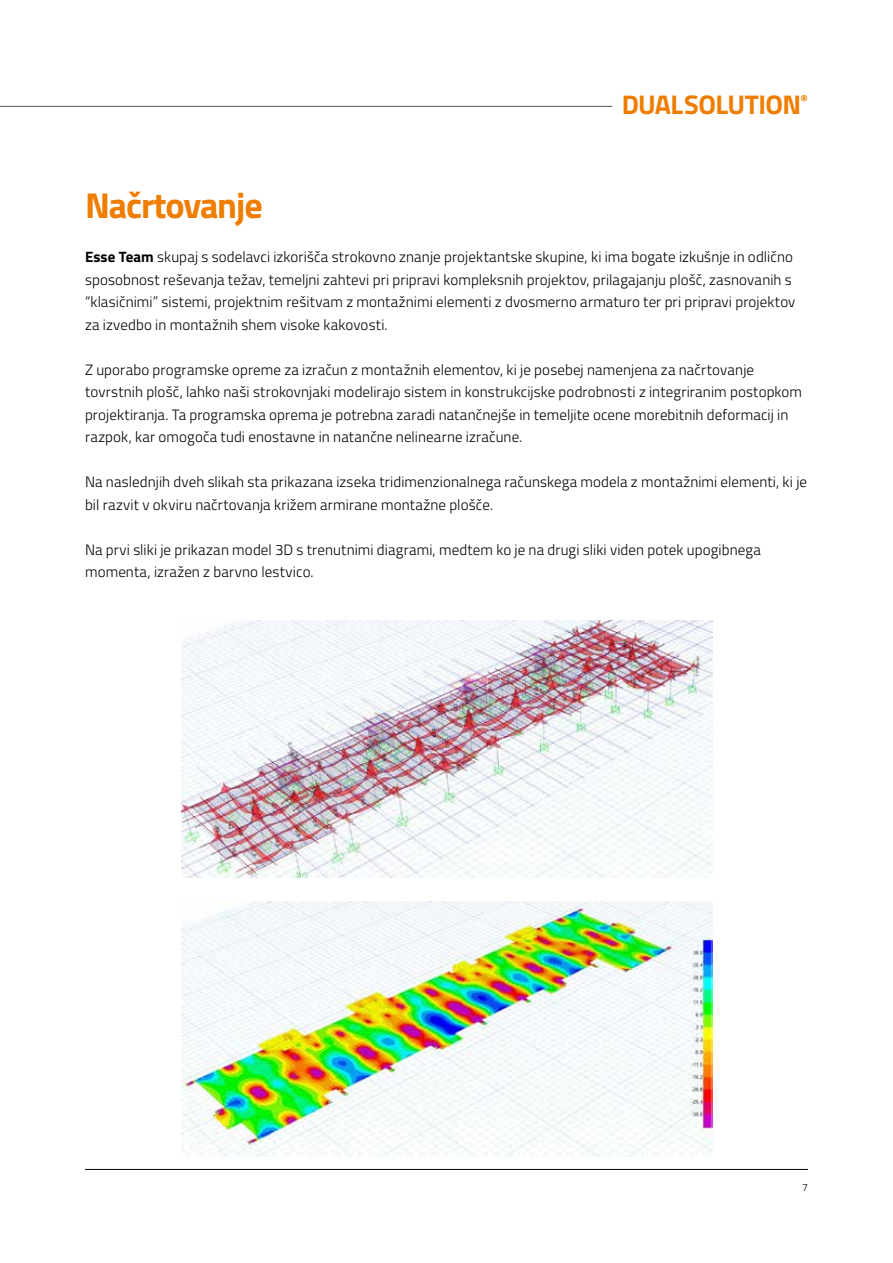
<style>
.page{position:relative;width:893px;height:1263px;background:#fff}
.page>*{position:absolute;margin:0;border:0;box-sizing:border-box;transform-origin:0 0}
.t1{font:700 36px "Titillium";letter-spacing:-.03em;color:#ef7d00}
.t2{font:700 27px "Titillium";letter-spacing:-.02em;color:#ef7d00}
.t3{font:300 15px/22.5px "Titillium";letter-spacing:.005em;color:#000}
.t4{font:700 11.4px "Titillium";color:#ef7d00}
.t5{font:300 10.5px "Titillium";color:#000}
.s1{font-weight:700}
</style>
<div class="page">
<hr style="left:0;top:106px;width:612px;height:1px;background:#575756">
<hr style="left:85px;top:1169px;width:723px;height:1px;background:#000">
<img style="left:182px;top:621px;width:530px;height:256px">
<img style="left:181px;top:901px;width:531px;height:256px">
<h2 class="t2" style="left:622px;top:84px;width:181px">DUALSOLUTION</h2>
<p class="t4" style="left:801px;top:90px;width:9px">®</p>
<h1 class="t1" style="left:85px;top:178px;width:179px">Načrtovanje</h1>
<p class="t3" style="left:85px;top:245px;width:712px"><span class="s1">Esse Team</span> skupaj s sodelavci izkorišča strokovno znanje projektantske skupine, ki ima bogate izkušnje in odlično sposobnost reševanja težav, temeljni zahtevi pri pripravi kompleksnih projektov, prilagajanju plošč, zasnovanih s “klasičnimi” sistemi, projektnim rešitvam z montažnimi elementi z dvosmerno armaturo ter pri pripravi projektov za izvedbo in montažnih shem visoke kakovosti.</p>
<p class="t3" style="left:85px;top:357px;width:719px">Z uporabo programske opreme za izračun z montažnih elementov, ki je posebej namenjena za načrtovanje tovrstnih plošč, lahko naši strokovnjaki modelirajo sistem in konstrukcijske podrobnosti z integriranim postopkom projektiranja. Ta programska oprema je potrebna zaradi natančnejše in temeljite ocene morebitnih deformacij in razpok, kar omogoča tudi enostavne in natančne nelinearne izračune.</p>
<p class="t3" style="left:85px;top:470px;width:724px">Na naslednjih dveh slikah sta prikazana izseka tridimenzionalnega računskega modela z montažnimi elementi, ki je bil razvit v okviru načrtovanja križem armirane montažne plošče.</p>
<p class="t3" style="left:85px;top:537px;width:677px">Na prvi sliki je prikazan model 3D s trenutnimi diagrami, medtem ko je na drugi sliki viden potek upogibnega momenta, izražen z barvno lestvico.</p>
<p class="t5" style="left:802px;top:1179px;width:7px">7</p>
</div>
